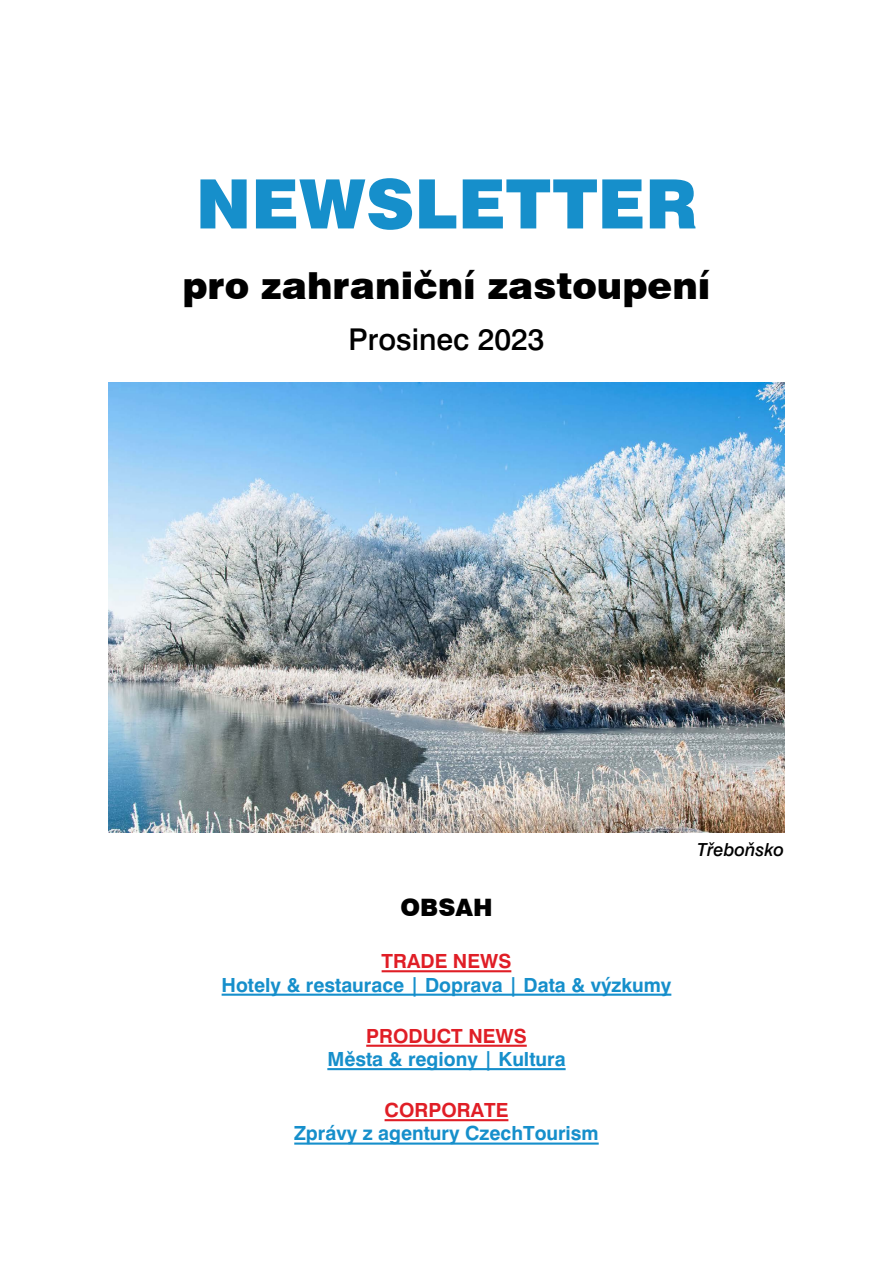
<style>
.page{position:relative;width:893px;height:1263px;background:#fff}
.page>*{position:absolute;margin:0;border:0;box-sizing:border-box;transform-origin:0 0}
.t1{font:900 68.1px "Swiss 721 BT";color:#168fcb}
.t2{font:900 37.35px "Swiss 721 BT";color:#000}
.t3{font:500 30px "Swiss 721 BTCE";color:#000}
.t4{font:900 24px "Swiss 721 BT";color:#000}
.t5{font:700 19.5px "Swiss 721 BTCE";color:#168fcb}
.t6{font:700 19.5px "Swiss 721 BTCE";color:#e01e26}
.t7{font:italic 500 18px "Swiss 721 BTCE";color:#000}
</style>
<div class="page">
<hr style="left:382px;top:970px;width:129px;height:2px;background:#e01e26">
<hr style="left:222px;top:993px;width:449px;height:3px;background:#168fcb">
<hr style="left:366px;top:1045px;width:161px;height:2px;background:#e01e26">
<hr style="left:327px;top:1068px;width:239px;height:2px;background:#168fcb">
<hr style="left:385px;top:1119px;width:123px;height:2px;background:#e01e26">
<hr style="left:294px;top:1142px;width:305px;height:3px;background:#168fcb">
<img style="left:109px;top:382px;width:675px;height:450px">
<h1 class="t1" style="left:196px;top:163px;width:503px">NEWSLETTER</h1>
<h2 class="t2" style="left:182px;top:263px;width:530px">pro zahraniční zastoupení</h2>
<h3 class="t3" style="left:348px;top:320px;width:198px">Prosinec 2023</h3>
<p class="t4" style="left:400px;top:893px;width:94px">OBSAH</p>
<p class="t6" style="left:382px;top:948px;width:131px">TRADE NEWS</p>
<p class="t5" style="left:222px;top:971px;width:451px">Hotely &amp; restaurace | Doprava | Data &amp; výzkumy</p>
<p class="t6" style="left:366px;top:1023px;width:162px">PRODUCT NEWS</p>
<p class="t5" style="left:327px;top:1046px;width:240px">Města &amp; regiony | Kultura</p>
<p class="t6" style="left:385px;top:1097px;width:125px">CORPORATE</p>
<p class="t5" style="left:294px;top:1120px;width:306px">Zprávy z agentury CzechTourism</p>
<p class="t7" style="left:697px;top:838px;width:88px">Třeboňsko</p>
</div>
